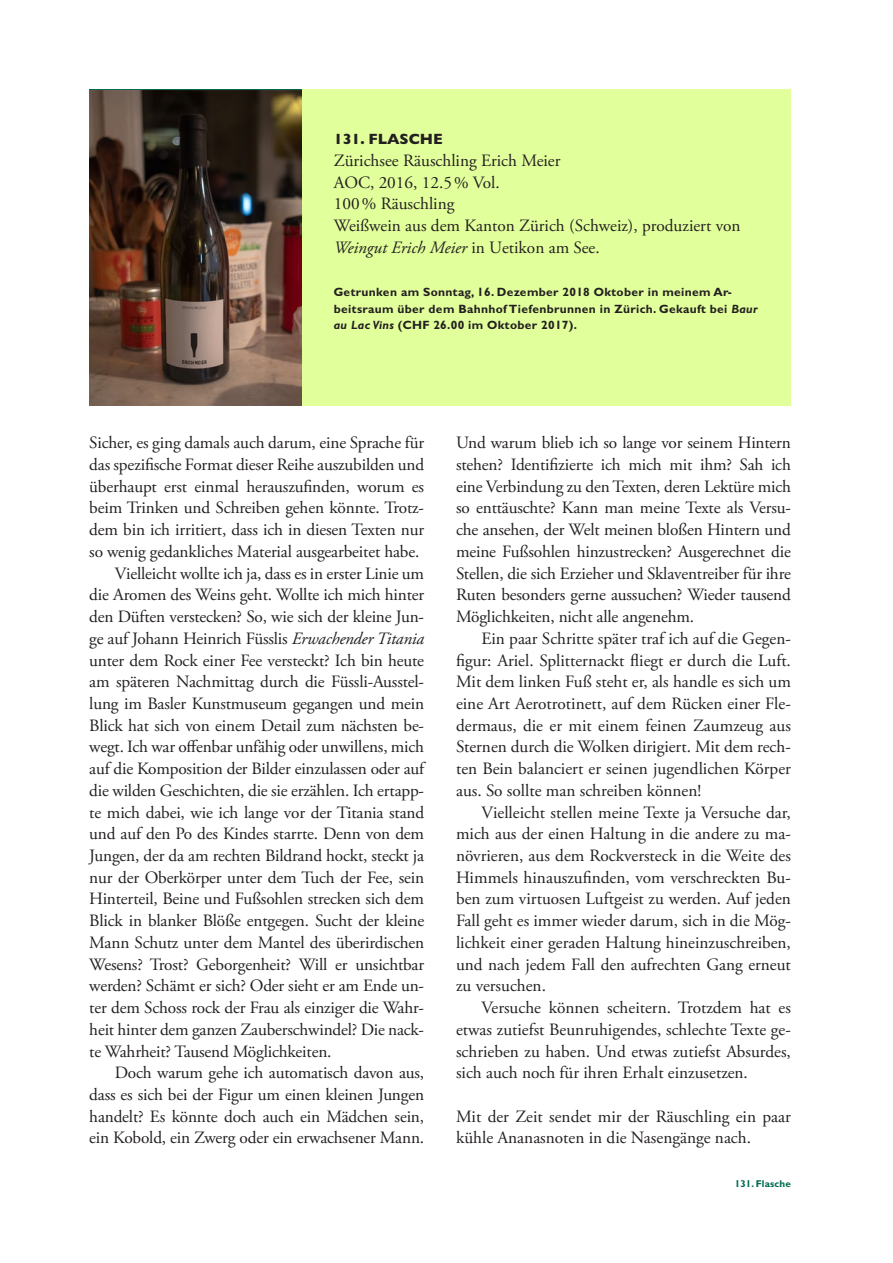
<style>
.page{position:relative;width:893px;height:1263px;background:#fff}
.page>*{position:absolute;margin:0;border:0;box-sizing:border-box;transform-origin:0 0}
.Lauftext_mit_Einzug{font:17.25px/21.8px "Adobe Garamond Pro";letter-spacing:-.01em;color:#231f20;text-align:justify}
.Lauftext_ohne_Einzug{font:17.25px/21.8px "Adobe Garamond Pro";color:#231f20;text-align:justify}
.Flasche_Kasten_Lauft{font:17.25px/21.8px "Adobe Garamond Pro";color:#231f20}
.Flasche_Kasten_Titel{font:800 15px "Gill Sans MT Pro";color:#231f20}
.Getrunken_am_weiss{font:700 12px/16.4px "Gill Sans MT Pro";letter-spacing:.025em;color:#231f20}
.Thema_der_Seiten{font:700 9.9px "Gill Sans MT Pro";letter-spacing:.01em;color:#006a4e}
.s1{font-style:italic}
</style>
<div class="page">
<div style="left:302px;top:89px;width:489px;height:317px;background:#e1ff9b"></div>
<img style="left:89px;top:90px;width:213px;height:315px">
<p class="Flasche_Kasten_Titel" style="left:334px;top:130px;width:111px">131. FLASCHE</p>
<p class="Flasche_Kasten_Lauft" style="left:334px;top:150px;width:228px">Zürichsee Räuschling Erich Meier</p>
<p class="Flasche_Kasten_Lauft" style="left:334px;top:172px;width:167px">AOC, 2016, 12.5% Vol.</p>
<p class="Flasche_Kasten_Lauft" style="left:334px;top:194px;width:122px">100% Räuschling</p>
<p class="Flasche_Kasten_Lauft" style="left:334px;top:215px;width:408px">Weißwein aus dem Kanton Zürich (Schweiz), produziert von<br><span class="s1">Weingut Erich Meier</span> in Uetikon am See.</p>
<p class="Getrunken_am_weiss" style="left:334px;top:284px;width:425px">Getrunken am Sonntag, 16. Dezember 2018 Oktober in meinem Ar&shy;beitsraum über dem Bahnhof Tiefenbrunnen in Zürich. Gekauft bei <span class="s1">Baur au Lac Vins</span> (CHF 26.00 im Oktober 2017).</p>
<p class="Lauftext_ohne_Einzug" style="left:89px;top:432px;width:336px">Sicher, es ging damals auch darum, eine Sprache für das spezifische Format dieser Reihe auszubilden und überhaupt erst einmal herauszufinden, worum es beim Trinken und Schreiben gehen könnte. Trotz&shy;dem bin ich irritiert, dass ich in diesen Texten nur so wenig gedankliches Material ausgearbeitet habe.</p>
<p class="Lauftext_mit_Einzug" style="left:89px;top:563px;width:336px;text-indent:26px">Vielleicht wollte ich ja, dass es in erster Linie um die Aromen des Weins geht. Wollte ich mich hinter den Düften verstecken? So, wie sich der kleine Jun&shy;ge auf Johann Heinrich Füsslis <span class="s1">Erwachender Titania </span>unter dem Rock einer Fee versteckt? Ich bin heute am späteren Nachmittag durch die Füssli-Ausstel&shy;lung im Basler Kunstmuseum gegangen und mein Blick hat sich von einem Detail zum nächsten be&shy;wegt. Ich war offenbar unfähig oder unwillens, mich auf die Komposition der Bilder einzulassen oder auf die wilden Geschichten, die sie erzählen. Ich ertapp&shy;te mich dabei, wie ich lange vor der Titania stand und auf den Po des Kindes starrte. Denn von dem Jungen, der da am rechten Bildrand hockt, steckt ja nur der Oberkörper unter dem Tuch der Fee, sein Hinterteil, Beine und Fußsohlen strecken sich dem Blick in blanker Blöße entgegen. Sucht der kleine Mann Schutz unter dem Mantel des überirdischen Wesens? Trost? Geborgenheit? Will er unsichtbar werden? Schämt er sich? Oder sieht er am Ende un&shy;ter dem Schoss rock der Frau als einziger die Wahr&shy;heit hinter dem ganzen Zauberschwindel? Die nack&shy;te Wahrheit? Tausend Möglichkeiten.</p>
<p class="Lauftext_mit_Einzug" style="left:89px;top:1062px;width:336px;text-indent:26px">Doch warum gehe ich automatisch davon aus, dass es sich bei der Figur um einen kleinen Jungen handelt? Es könnte doch auch ein Mädchen sein, ein Kobold, ein Zwerg oder ein erwachsener Mann.</p>
<p class="Lauftext_mit_Einzug" style="left:456px;top:432px;width:336px">Und warum blieb ich so lange vor seinem Hintern stehen? Identifizierte ich mich mit ihm? Sah ich eine Verbindung zu den Texten, deren Lektüre mich so enttäuschte? Kann man meine Texte als Versu&shy;che ansehen, der Welt meinen bloßen Hintern und meine Fußsohlen hinzustrecken? Ausgerechnet die Stellen, die sich Erzieher und Sklaventreiber für ihre Ruten besonders gerne aussuchen? Wieder tausend Möglichkeiten, nicht alle angenehm.</p>
<p class="Lauftext_mit_Einzug" style="left:456px;top:628px;width:336px;text-indent:26px">Ein paar Schritte später traf ich auf die Gegen&shy;figur: Ariel. Splitternackt fliegt er durch die Luft.<br>Mit dem linken Fuß steht er, als handle es sich um eine Art Aerotrotinett, auf dem Rücken einer Fle&shy;dermaus, die er mit einem feinen Zaumzeug aus Sternen durch die Wolken dirigiert. Mit dem rech&shy;ten Bein balanciert er seinen jugendlichen Körper aus. So sollte man schreiben können!</p>
<p class="Lauftext_mit_Einzug" style="left:456px;top:802px;width:336px;text-indent:26px">Vielleicht stellen meine Texte ja Versuche dar, mich aus der einen Haltung in die andere zu ma&shy;növrieren, aus dem Rockversteck in die Weite des Himmels hinauszufinden, vom verschreckten Bu&shy;ben zum virtuosen Luftgeist zu werden. Auf jeden Fall geht es immer wieder darum, sich in die Mög&shy;lichkeit einer geraden Haltung hineinzuschreiben, und nach jedem Fall den aufrechten Gang erneut zu versuchen.</p>
<p class="Lauftext_mit_Einzug" style="left:456px;top:997px;width:336px;text-indent:26px">Versuche können scheitern. Trotzdem hat es etwas zutiefst Beunruhigendes, schlechte Texte ge&shy;schrieben zu haben. Und etwas zutiefst Absurdes, sich auch noch für ihren Erhalt einzusetzen.</p>
<p class="Lauftext_ohne_Einzug" style="left:456px;top:1106px;width:336px">Mit der Zeit sendet mir der Räuschling ein paar kühle Ananasnoten in die Nasengänge nach.</p>
<p class="Thema_der_Seiten" style="left:735px;top:1177px;width:58px">131. Flasche</p>
</div>
